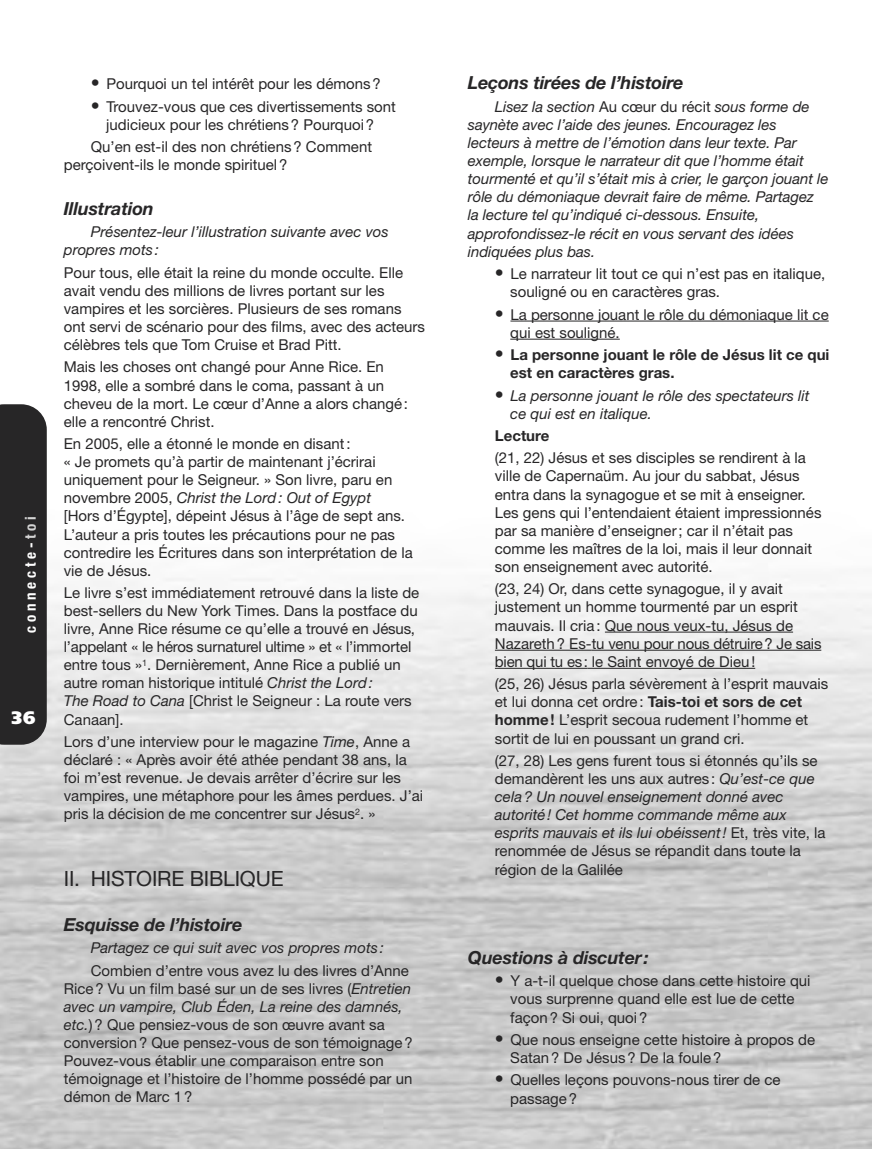
<style>
.page{position:relative;width:872px;height:1149px;background:#fff}
.page>*{position:absolute;margin:0;border:0;box-sizing:border-box;transform-origin:0 0}
.t1{font:21px "Helvetica Neue LT Std";letter-spacing:-.01em;color:#272627}
.t2{font:italic 700 18px "Helvetica Neue LT Std";letter-spacing:-.01em;color:#272627}
.t3{font:900 18px "Frutiger";color:#fff}
.t4{font:15px/18.1px "Helvetica Neue LT Std";color:#272627}
.t5{font:italic 15px/18.1px "Helvetica Neue LT Std";letter-spacing:-.005em;color:#272627}
.t6{font:700 15px/18.1px "Helvetica Neue LT Std";color:#272627}
.t7{font:700 condensed 15px "Helvetica Neue";letter-spacing:.25em;color:#fff}
.s1{color:#d4d4d4}
.s2{font-size:18px}
.s3{font-style:italic}
.s4{font-style:normal}
.s5{font-weight:400;font-size:18px}
.s6{font-style:normal;font-size:18px}
.s7{font-weight:700}
</style>
<div class="page">
<img style="left:0;top:320px;width:872px;height:828px">
<div style="left:0;top:404px;width:47px;height:340px;background:#272627"></div>
<hr style="left:510px;top:320px;width:318px;height:1px;background:#272627">
<hr style="left:510px;top:339px;width:110px;height:1px;background:#272627">
<hr style="left:605px;top:631px;width:188px;height:1px;background:#272627">
<hr style="left:495px;top:649px;width:97px;height:1px;background:#272627">
<hr style="left:592px;top:649px;width:229px;height:1px;background:#272627">
<hr style="left:495px;top:667px;width:92px;height:1px;background:#272627">
<hr style="left:587px;top:667px;width:168px;height:1px;background:#272627">
<p class="t7" style="left:21px;top:632px;width:118px;rotate:-90deg">connecte-<span class="s1">toi</span></p>
<p class="t3" style="left:11px;top:710px;width:25px">36</p>
<p class="t4" style="left:91px;top:76px;width:292px"><span class="s2">•</span> Pourquoi un tel intérêt pour les démons ?</p>
<p class="t4" style="left:91px;top:99px;width:307px;text-align:center"><span class="s2">•</span> Trouvez-vous que ces divertissements sont judicieux pour les chrétiens ? Pourquoi ?</p>
<p class="t4" style="left:64px;top:139px;width:310px;text-indent:27px">Qu’en est-il des non chrétiens ? Comment perçoivent-ils le monde spirituel ?</p>
<p class="t2" style="left:64px;top:202px;width:91px">Illustration</p>
<p class="t5" style="left:64px;top:224px;width:326px;text-indent:27px">Présentez-leur l’illustration suivante avec vos propres mots :</p>
<p class="t4" style="left:64px;top:265px;width:363px">Pour tous, elle était la reine du monde occulte. Elle avait vendu des millions de livres portant sur les vampires et les sorcières. Plusieurs de ses romans ont servi de scénario pour des films, avec des acteurs célèbres tels que Tom Cruise et Brad Pitt.</p>
<p class="t4" style="left:64px;top:359px;width:346px">Mais les choses ont changé pour Anne Rice. En 1998, elle a sombré dans le coma, passant à un cheveu de la mort. Le cœur d’Anne a alors changé : elle a rencontré Christ.</p>
<p class="t4" style="left:64px;top:436px;width:350px">En 2005, elle a étonné le monde en disant :<br>« Je promets qu’à partir de maintenant j’écrirai uniquement pour le Seigneur. » Son livre, paru en novembre 2005, <span class="s3">Christ the Lord : Out of Egypt<br></span>[Hors d’Égypte], dépeint Jésus à l’âge de sept ans.<br>L’auteur a pris toutes les précautions pour ne pas contredire les Écritures dans son interprétation de la vie de Jésus.</p>
<p class="t4" style="left:64px;top:585px;width:357px">Le livre s’est immédiatement retrouvé dans la liste de best-sellers du New York Times. Dans la postface du livre, Anne Rice résume ce qu’elle a trouvé en Jésus, l’appelant « le héros surnaturel ultime » et « l’immortel entre tous »<sup>1</sup>. Dernièrement, Anne Rice a publié un autre roman historique intitulé <span class="s3">Christ the Lord :<br>The Road to Cana</span> [Christ le Seigneur : La route vers Canaan].</p>
<p class="t4" style="left:64px;top:733px;width:361px">Lors d’une interview pour le magazine <span class="s3">Time</span>, Anne a déclaré : « Après avoir été athée pendant 38 ans, la foi m’est revenue. Je devais arrêter d’écrire sur les vampires, une métaphore pour les âmes perdues. J’ai pris la décision de me concentrer sur Jésus<sup>2</sup>. »</p>
<h1 class="t1" style="left:64px;top:870px;width:221px">II. HISTOIRE BIBLIQUE</h1>
<p class="t2" style="left:64px;top:917px;width:180px">Esquisse de l’histoire</p>
<p class="t5" style="left:91px;top:939px;width:295px">Partagez ce qui suit avec vos propres mots :</p>
<p class="t4" style="left:64px;top:962px;width:350px;text-indent:27px">Combien d’entre vous avez lu des livres d’Anne Rice ? Vu un film basé sur un de ses livres (<span class="s3">Entretien avec un vampire, Club Éden, La reine des damnés, etc.</span>) ? Que pensiez-vous de son œuvre avant sa conversion ? Que pensez-vous de son témoignage ?<br>Pouvez-vous établir une comparaison entre son témoignage et l’histoire de l’homme possédé par un démon de Marc 1 ?</p>
<p class="t2" style="left:468px;top:77px;width:217px">Leçons tirées de l’histoire</p>
<p class="t5" style="left:468px;top:99px;width:362px;text-indent:27px">Lisez la section <span class="s4">Au cœur du récit</span> sous forme de saynète avec l’aide des jeunes. Encouragez les lecteurs à mettre de l’émotion dans leur texte. Par exemple, lorsque le narrateur dit que l’homme était tourmenté et qu’il s’était mis à crier, le garçon jouant le rôle du démoniaque devrait faire de même. Partagez<br>la lecture tel qu’indiqué ci-dessous. Ensuite, approfondissez-le récit en vous servant des idées indiquées plus bas.</p>
<p class="t4" style="left:510px;top:266px;width:316px;text-indent:-15px"><span class="s2">•</span> Le narrateur lit tout ce qui n’est pas en italique, souligné ou en caractères gras.</p>
<p class="t4" style="left:510px;top:306px;width:320px;text-indent:-15px"><span class="s2">•</span> La personne jouant le rôle du démoniaque lit ce qui est souligné.</p>
<p class="t6" style="left:510px;top:347px;width:321px;text-indent:-15px"><span class="s5">•</span> La personne jouant le rôle de Jésus lit ce qui est en caractères gras.</p>
<p class="t5" style="left:510px;top:387px;width:301px;text-indent:-15px"><span class="s6">•</span> La personne jouant le rôle des spectateurs lit ce qui est en italique.</p>
<p class="t6" style="left:495px;top:428px;width:56px">Lecture</p>
<p class="t4" style="left:495px;top:450px;width:328px">(21, 22) Jésus et ses disciples se rendirent à la ville de Capernaüm. Au jour du sabbat, Jésus entra dans la synagogue et se mit à enseigner.<br>Les gens qui l’entendaient étaient impressionnés par sa manière d’enseigner ; car il n’était pas comme les maîtres de la loi, mais il leur donnait son enseignement avec autorité.</p>
<p class="t4" style="left:495px;top:581px;width:328px">(23, 24) Or, dans cette synagogue, il y avait justement un homme tourmenté par un esprit mauvais. Il cria : Que nous veux-tu, Jésus de Nazareth ? Es-tu venu pour nous détruire ? Je sais bien qui tu es : le Saint envoyé de Dieu !</p>
<p class="t4" style="left:495px;top:676px;width:335px">(25, 26) Jésus parla sévèrement à l’esprit mauvais et lui donna cet ordre : <span class="s7">Tais-toi et sors de cet homme !</span> L’esprit secoua rudement l’homme et sortit de lui en poussant un grand cri.</p>
<p class="t4" style="left:495px;top:752px;width:332px">(27, 28) Les gens furent tous si étonnés qu’ils se demandèrent les uns aux autres : <span class="s3">Qu’est-ce que cela ? Un nouvel enseignement donné avec autorité ! Cet homme commande même aux esprits mauvais et ils lui obéissent !</span> Et, très vite, la renommée de Jésus se répandit dans toute la région de la Galilée</p>
<p class="t2" style="left:468px;top:950px;width:182px">Questions à discuter :</p>
<p class="t4" style="left:510px;top:973px;width:302px;text-indent:-15px"><span class="s2">•</span> Y a-t-il quelque chose dans cette histoire qui vous surprenne quand elle est lue de cette façon ? Si oui, quoi ?</p>
<p class="t4" style="left:510px;top:1031px;width:306px;text-indent:-15px"><span class="s2">•</span> Que nous enseigne cette histoire à propos de<br>Satan ? De Jésus ? De la foule ?</p>
<p class="t4" style="left:510px;top:1072px;width:272px;text-indent:-15px"><span class="s2">•</span> Quelles leçons pouvons-nous tirer de ce passage ?</p>
</div>
